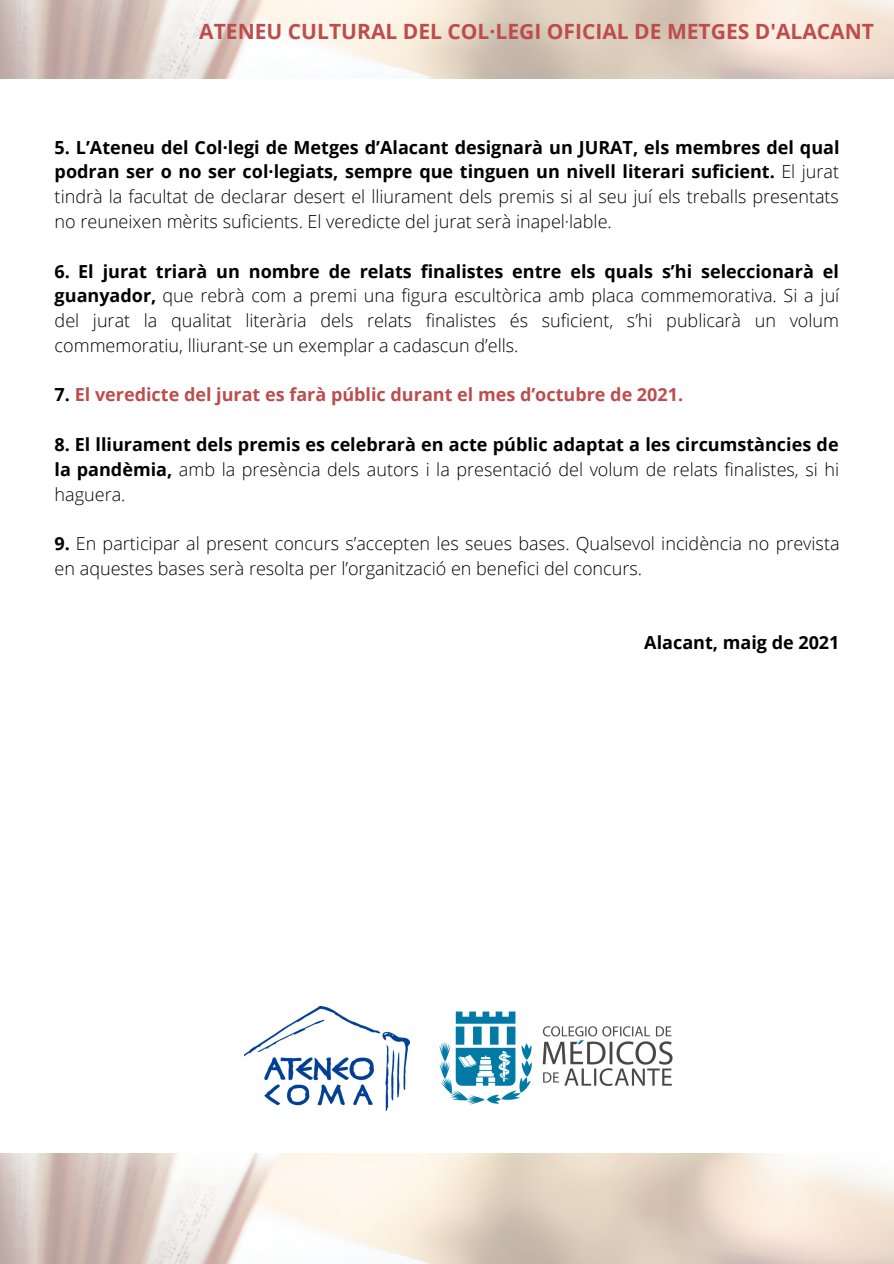
<style>
.page{position:relative;width:894px;height:1264px;background:#fff}
.page>*{position:absolute;margin:0;border:0;box-sizing:border-box;transform-origin:0 0}
.t1{font:700 21px "Open Sans";color:#bd4d4d}
.t2{font:300 18px/24.8px "Open Sans";color:#000;text-align:justify}
.t3{font:700 18px/24.8px "Open Sans";color:#000;text-align:justify}
.t4{font:700 18px "Open Sans";color:#bd4d4d}
.s1{font-weight:700}
.s2{color:#000}
.s3{font-weight:300}
</style>
<div class="page">
<img style="left:0;top:0;width:893px;height:78px">
<img style="left:0;top:1153px;width:893px;height:110px">
<img style="left:439px;top:1011px;width:234px;height:94px">
<img style="left:244px;top:1006px;width:165px;height:103px">
<p class="t1" style="left:199px;top:16px;width:676px">ATENEU CULTURAL DEL COL·LEGI OFICIAL DE METGES D'ALACANT</p>
<p class="t2" style="left:55px;top:134px;width:786px"><span class="s1">5. L’Ateneu del Col·legi de Metges d’Alacant designarà un JURAT, els membres del qual podran ser o no ser col·legiats, sempre que tinguen un nivell literari suficient.</span> El jurat tindrà la facultat de declarar desert el lliurament dels premis si al seu juí els treballs presentats no reuneixen mèrits suficients. El veredicte del jurat serà inapel·lable.</p>
<p class="t2" style="left:55px;top:258px;width:786px"><span class="s1">6. El jurat triarà un nombre de relats finalistes entre els quals s’hi seleccionarà el guanyador,</span> que rebrà com a premi una figura escultòrica amb placa commemorativa. Si a juí del jurat la qualitat literària dels relats finalistes és suficient, s’hi publicarà un volum commemoratiu, lliurant-se un exemplar a cadascun d’ells.</p>
<p class="t4" style="left:55px;top:382px;width:630px"><span class="s2">7.</span> El veredicte del jurat es farà públic durant el mes d’octubre de 2021.</p>
<p class="t3" style="left:55px;top:431px;width:785px">8. El lliurament dels premis es celebrarà en acte públic adaptat a les circumstàncies de la pandèmia, <span class="s3">amb la presència dels autors i la presentació del volum de relats finalistes, si hi haguera.</span></p>
<p class="t2" style="left:55px;top:531px;width:786px"><span class="s1">9.</span> En participar al present concurs s’accepten les seues bases. Qualsevol incidència no prevista en aquestes bases serà resolta per l’organització en benefici del concurs.</p>
<p class="t3" style="left:644px;top:630px;width:197px">Alacant, maig de 2021</p>
</div>
